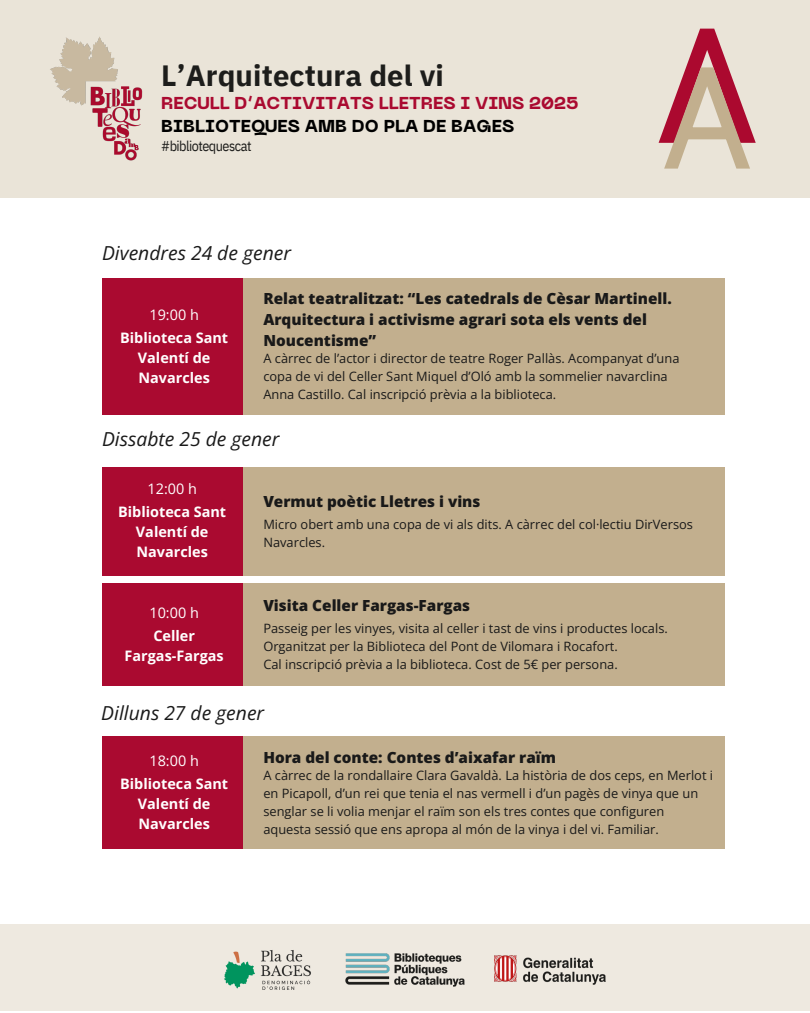
<style>
.page{position:relative;width:810px;height:1013px;background:#fff}
.page>*{position:absolute;margin:0;border:0;box-sizing:border-box;transform-origin:0 0}
.t1{font:700 29.2px "IBM Plex Sans";letter-spacing:.005em;color:#1d1d1b}
.t2{font:italic 19.3px "Open Sans";color:#191919}
.t3{font:800 17.1px/23.5px "PP Neue Machina";color:#aa0a30}
.t4{font:800 15.3px/20.7px "Open Sans";color:#191919}
.t5{font:700 14.4px/20.2px "Open Sans";color:#fff;text-align:center}
.t6{font:14.4px "Open Sans";color:#fff}
.t7{font:14.1px "IBM Plex Sans Cond";letter-spacing:-.035em;color:#1d1d1b}
.t8{font:12.9px/18px "Open Sans";color:#191919}
.s1{color:#000}
</style>
<div class="page">
<div style="left:0;top:924px;width:810px;height:86px;background:#eee9e0"></div>
<img style="left:345px;top:953px;width:120px;height:34px">
<img style="left:494px;top:955px;width:112px;height:30px">
<img style="left:224px;top:950px;width:87px;height:40px">
<div style="left:0;top:0;width:810px;height:197px;background:#eae4d8"></div>
<svg style="left:659px;top:29px;width:97px;height:140px"></svg>
<img style="left:50px;top:37px;width:93px;height:124px">
<div style="left:242px;top:278px;width:483px;height:136px;background:#c2af8e"></div>
<div style="left:102px;top:278px;width:140px;height:136px;background:#aa0a30"></div>
<div style="left:242px;top:467px;width:483px;height:108px;background:#c2af8e"></div>
<div style="left:102px;top:467px;width:140px;height:108px;background:#aa0a30"></div>
<div style="left:242px;top:583px;width:483px;height:102px;background:#c2af8e"></div>
<div style="left:102px;top:583px;width:140px;height:102px;background:#aa0a30"></div>
<div style="left:242px;top:736px;width:483px;height:112px;background:#c2af8e"></div>
<div style="left:102px;top:736px;width:140px;height:112px;background:#aa0a30"></div>
<p class="t1" style="left:161px;top:56px;width:284px">L’Arquitectura del vi</p>
<h1 class="t3" style="left:161px;top:92px;width:419px">RECULL D’ACTIVITATS LLETRES I VINS 2025<br><span class="s1">BIBLIOTEQUES AMB DO PLA DE BAGES</span></h1>
<h3 class="t7" style="left:161px;top:137px;width:92px">#bibliotequescat</h3>
<h5 class="t2" style="left:102px;top:240px;width:190px">Divendres 24 de gener</h5>
<p class="t4" style="left:263px;top:288px;width:410px">Relat teatralitzat: “Les catedrals de Cèsar Martinell.<br>Arquitectura i activisme agrari sota els vents del<br>Noucentisme”</p>
<h5 class="t6" style="left:149px;top:305px;width:51px">19:00 h</h5>
<h4 class="t5" style="left:120px;top:327px;width:110px">Biblioteca Sant<br>Valentí de<br>Navarcles</h4>
<h4 class="t8" style="left:263px;top:349px;width:418px">A càrrec de l’actor i director de teatre Roger Pallàs. Acompanyat d’una</h4>
<p class="t8" style="left:263px;top:367px;width:406px">copa de vi del Celler Sant Miquel d’Oló amb la sommelier navarclina</p>
<p class="t8" style="left:263px;top:385px;width:294px">Anna Castillo. Cal inscripció prèvia a la biblioteca.</p>
<p class="t2" style="left:102px;top:425px;width:179px">Dissabte 25 de gener</p>
<p class="t6" style="left:148px;top:478px;width:51px">12:00 h</p>
<h5 class="t5" style="left:118px;top:501px;width:110px">Biblioteca Sant<br>Valentí de<br>Navarcles</h5>
<p class="t4" style="left:263px;top:490px;width:219px">Vermut poètic Lletres i vins</p>
<h4 class="t8" style="left:263px;top:514px;width:431px">Micro obert amb una copa de vi als dits. A càrrec del col·lectiu DirVersos<br>Navarcles.</h4>
<p class="t4" style="left:263px;top:594px;width:208px">Visita Celler Fargas-Fargas</p>
<h5 class="t6" style="left:149px;top:603px;width:51px">10:00 h</h5>
<h4 class="t5" style="left:125px;top:625px;width:101px">Celler<br>Fargas-Fargas</h4>
<p class="t8" style="left:263px;top:618px;width:406px">Passeig per les vinyes, visita al celler i tast de vins i productes locals.<br>Organitzat per la Biblioteca del Pont de Vilomara i Rocafort.</p>
<p class="t8" style="left:263px;top:654px;width:356px">Cal inscripció prèvia a la biblioteca. Cost de 5€ per persona.</p>
<p class="t2" style="left:101px;top:699px;width:164px">Dilluns 27 de gener</p>
<p class="t6" style="left:149px;top:750px;width:51px">18:00 h</p>
<p class="t4" style="left:263px;top:746px;width:294px">Hora del conte: Contes d’aixafar raïm</p>
<h5 class="t5" style="left:120px;top:773px;width:110px">Biblioteca Sant<br>Valentí de<br>Navarcles</h5>
<h4 class="t8" style="left:263px;top:766px;width:451px">A càrrec de la rondallaire Clara Gavaldà. La història de dos ceps, en Merlot i en Picapoll, d’un rei que tenia el nas vermell i d’un pagès de vinya que un senglar se li volia menjar el raïm son els tres contes que configuren aquesta sessió que ens apropa al món de la vinya i del vi. Familiar.</h4>
</div>
